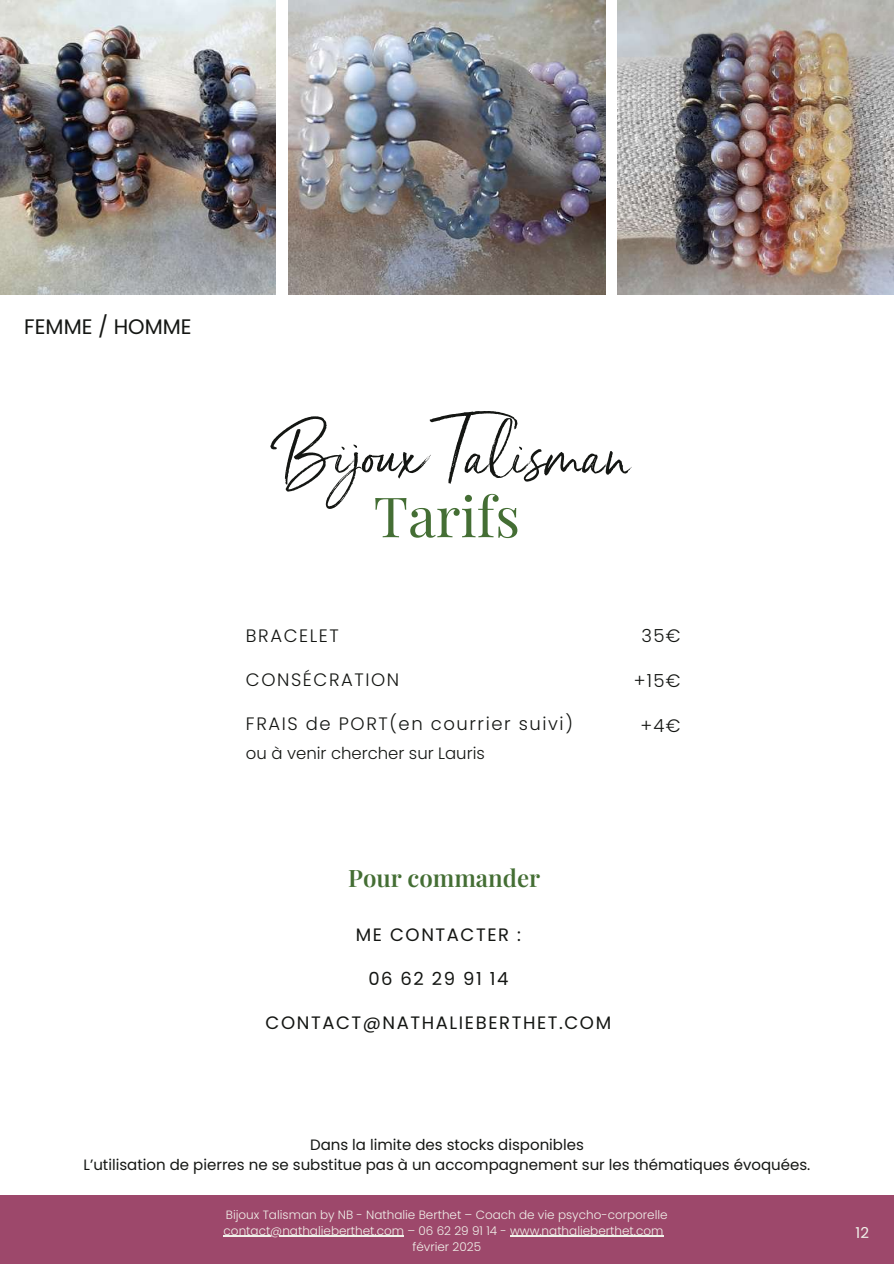
<style>
.page{position:relative;width:894px;height:1264px;background:#fff}
.page>*{position:absolute;margin:0;border:0;box-sizing:border-box;transform-origin:0 0}
.t1{font:74.85px "Serendipity";color:#141613}
.t2{font:55.5px "Playfair Display";color:#446e34}
.t3{font:600 24px "Playfair Display";color:#446e34}
.t4{font:21px "Poppins";color:#141613}
.t5{font:300 18px "Poppins";letter-spacing:.09em;color:#141613}
.t6{font:18px "Poppins";letter-spacing:.09em;color:#141613}
.t7{font:300 16.5px "Poppins";color:#141613}
.t8{font:15px/20.2px "Poppins";color:#141613;text-align:center}
.t9{font:15px "Poppins";color:#f1f1ea}
.t10{font:300 12px/16px "Poppins";color:#f1f1ea;text-align:center}
</style>
<div class="page">
<img style="left:288px;top:0;width:317px;height:295px">
<img style="left:0;top:0;width:276px;height:295px">
<div style="left:0;top:1195px;width:893px;height:68px;background:#9d486b"></div>
<hr style="left:223px;top:1235px;width:181px;height:1px;background:#f1f1ea">
<hr style="left:510px;top:1235px;width:153px;height:1px;background:#f1f1ea">
<img style="left:617px;top:0;width:276px;height:295px">
<h3 class="t4" style="left:24px;top:311px;width:169px">FEMME / HOMME</h3>
<h1 class="t1" style="left:273px;top:412px;width:357px">Bijoux Talisman</h1>
<h2 class="t2" style="left:373px;top:477px;width:148px">Tarifs</h2>
<h3 class="t5" style="left:246px;top:623px;width:94px">BRACELET</h3>
<h3 class="t5" style="left:246px;top:666px;width:155px">CONSÉCRATION</h3>
<h3 class="t5" style="left:246px;top:710px;width:328px">FRAIS de PORT(en courrier suivi)</h3>
<h3 class="t7" style="left:246px;top:741px;width:240px">ou à venir chercher sur Lauris</h3>
<h3 class="t5" style="left:641px;top:623px;width:40px">35€</h3>
<h3 class="t5" style="left:633px;top:668px;width:48px">+15€</h3>
<h3 class="t5" style="left:640px;top:713px;width:42px">+4€</h3>
<h3 class="t3" style="left:348px;top:860px;width:193px">Pour commander</h3>
<h3 class="t6" style="left:356px;top:921px;width:166px">ME CONTACTER :</h3>
<h3 class="t6" style="left:368px;top:965px;width:141px">06 62 29 91 14</h3>
<h3 class="t6" style="left:265px;top:1009px;width:347px">CONTACT@NATHALIEBERTHET.COM</h3>
<p class="t8" style="left:84px;top:1134px;width:728px">Dans la limite des stocks disponibles<br>L’utilisation de pierres ne se substitue pas à un accompagnement sur les thématiques évoquées.</p>
<p class="t10" style="left:223px;top:1206px;width:445px">Bijoux Talisman by NB - Nathalie Berthet – Coach de vie psycho-corporelle contact@nathalieberthet.com – 06 62 29 91 14 - www.nathalieberthet.com février 2025</p>
<p class="t9" style="left:855px;top:1222px;width:15px">12</p>
</div>
